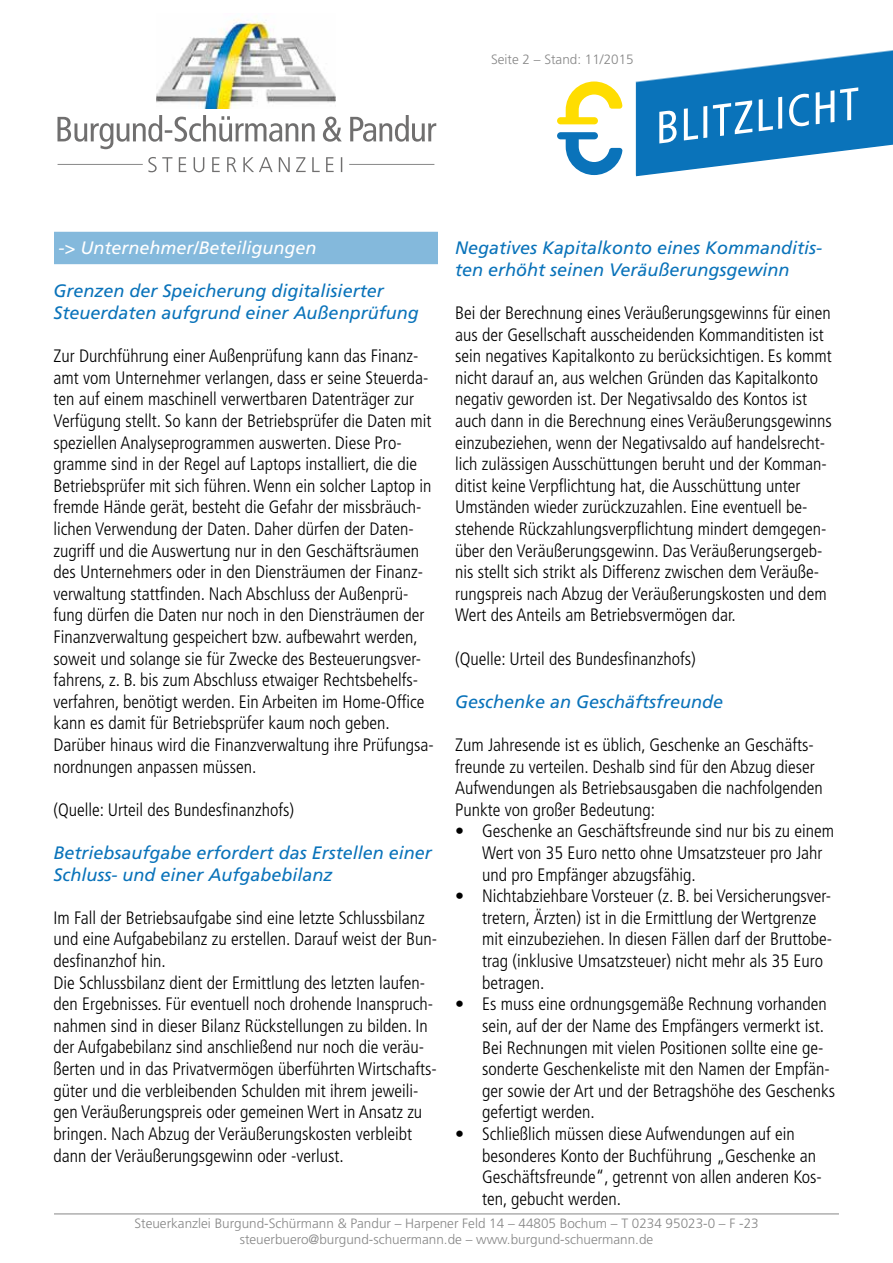
<style>
.page{position:relative;width:893px;height:1263px;background:#fff}
.page>*{position:absolute;margin:0;border:0;box-sizing:border-box;transform-origin:0 0}
.t1{font:condensed 45px "Frutiger";color:#fff}
.t2{font:300 condensed 18px/21.6px "Frutiger";color:#000}
.t3{font:italic 18px/21.6px "Frutiger";color:#0a73ba}
.t4{font:italic 18px "Frutiger";color:#fff}
.t5{font:300 13.5px/16.5px "Frutiger";color:#878787;text-align:center}
</style>
<div class="page">
<svg style="left:323px;top:117px;width:19px;height:25px"></svg>
<svg style="left:350px;top:115px;width:86px;height:27px"></svg>
<svg style="left:57px;top:115px;width:258px;height:34px"></svg>
<svg style="left:148px;top:157px;width:194px;height:15px"></svg>
<hr style="left:349px;top:164px;width:85px;height:1px;background:#878787">
<hr style="left:58px;top:164px;width:85px;height:1px;background:#878787">
<img style="left:157px;top:19px;width:178px;height:90px">
<hr style="left:54px;top:1213px;width:785px;height:1px;background:#878787">
<svg style="left:635px;top:50px;width:258px;height:127px"></svg>
<svg style="left:557px;top:81px;width:65px;height:43px"></svg>
<svg style="left:557px;top:132px;width:65px;height:43px"></svg>
<div style="left:54px;top:232px;width:384px;height:32px;background:#84b9dc"></div>
<p class="t5" style="left:491px;top:51px;width:144px">Seite 2 – Stand: 11/2015</p>
<h1 class="t1" style="left:651px;top:102px;width:206px;rotate:-7deg">BLITZLICHT</h1>
<p class="t4" style="left:59px;top:237px;width:259px">-&gt; Unternehmer/Beteiligungen</p>
<p class="t3" style="left:54px;top:280px;width:367px">Grenzen der Speicherung digitalisierter<br>Steuerdaten aufgrund einer Außenprüfung</p>
<p class="t2" style="left:54px;top:345px;width:382px">Zur Durchführung einer Außenprüfung kann das Finanz&shy;amt vom Unternehmer verlangen, dass er seine Steuerda&shy;ten auf einem maschinell verwertbaren Datenträger zur Verfügung stellt. So kann der Betriebsprüfer die Daten mit speziellen Analyseprogrammen auswerten. Diese Pro&shy;gramme sind in der Regel auf Laptops installiert, die die Betriebsprüfer mit sich führen. Wenn ein solcher Laptop in fremde Hände gerät, besteht die Gefahr der missbräuch&shy;lichen Verwendung der Daten. Daher dürfen der Daten&shy;zugriff und die Auswertung nur in den Geschäftsräumen des Unternehmers oder in den Diensträumen der Finanz&shy;verwaltung stattfinden. Nach Abschluss der Außenprü&shy;fung dürfen die Daten nur noch in den Diensträumen der Finanzverwaltung gespeichert bzw. aufbewahrt werden, soweit und solange sie für Zwecke des Besteuerungsver&shy;fahrens, z. B. bis zum Abschluss etwaiger Rechtsbehelfs&shy;verfahren, benötigt werden. Ein Arbeiten im Home-Office kann es damit für Betriebsprüfer kaum noch geben.<br>Darüber hinaus wird die Finanzverwaltung ihre Prüfungsa&shy;nordnungen anpassen müssen.</p>
<p class="t2" style="left:54px;top:799px;width:242px">(Quelle: Urteil des Bundesfinanzhofs)</p>
<p class="t3" style="left:54px;top:842px;width:380px">Betriebsaufgabe erfordert das Erstellen einer<br>Schluss- und einer Aufgabebilanz</p>
<p class="t2" style="left:54px;top:907px;width:385px">Im Fall der Betriebsaufgabe sind eine letzte Schlussbilanz und eine Aufgabebilanz zu erstellen. Darauf weist der Bun&shy;desfinanzhof hin.<br>Die Schlussbilanz dient der Ermittlung des letzten laufen&shy;den Ergebnisses. Für eventuell noch drohende Inanspruch&shy;nahmen sind in dieser Bilanz Rückstellungen zu bilden. In der Aufgabebilanz sind anschließend nur noch die veräu&shy;ßerten und in das Privatvermögen überführten Wirtschafts&shy;güter und die verbleibenden Schulden mit ihrem jeweili&shy;gen Veräußerungspreis oder gemeinen Wert in Ansatz zu bringen. Nach Abzug der Veräußerungskosten verbleibt dann der Veräußerungsgewinn oder -verlust.</p>
<p class="t3" style="left:455px;top:237px;width:369px">Negatives Kapitalkonto eines Kommanditis&shy;ten erhöht seinen Veräußerungsgewinn</p>
<p class="t2" style="left:455px;top:302px;width:378px">Bei der Berechnung eines Veräußerungsgewinns für einen aus der Gesellschaft ausscheidenden Kommanditisten ist sein negatives Kapitalkonto zu berücksichtigen. Es kommt nicht darauf an, aus welchen Gründen das Kapitalkonto negativ geworden ist. Der Negativsaldo des Kontos ist auch dann in die Berechnung eines Veräußerungsgewinns einzubeziehen, wenn der Negativsaldo auf handelsrecht&shy;lich zulässigen Ausschüttungen beruht und der Komman&shy;ditist keine Verpflichtung hat, die Ausschüttung unter Umständen wieder zurückzuzahlen. Eine eventuell be&shy;stehende Rückzahlungsverpflichtung mindert demgegen&shy;über den Veräußerungsgewinn. Das Veräußerungsergeb&shy;nis stellt sich strikt als Differenz zwischen dem Veräuße&shy;rungspreis nach Abzug der Veräußerungskosten und dem Wert des Anteils am Betriebsvermögen dar.</p>
<p class="t2" style="left:455px;top:648px;width:242px">(Quelle: Urteil des Bundesfinanzhofs)</p>
<p class="t3" style="left:455px;top:691px;width:270px">Geschenke an Geschäftsfreunde</p>
<p class="t2" style="left:455px;top:734px;width:369px">Zum Jahresende ist es üblich, Geschenke an Geschäfts&shy;freunde zu verteilen. Deshalb sind für den Abzug dieser Aufwendungen als Betriebsausgaben die nachfolgenden Punkte von großer Bedeutung:</p>
<p class="t2" style="left:482px;top:821px;width:353px;text-indent:-27px">• Geschenke an Geschäftsfreunde sind nur bis zu einem<br>Wert von 35 Euro netto ohne Umsatzsteuer pro Jahr und pro Empfänger abzugsfähig.</p>
<p class="t2" style="left:482px;top:885px;width:351px;text-indent:-27px">• Nichtabziehbare Vorsteuer (z. B. bei Versicherungsver&shy;tretern, Ärzten) ist in die Ermittlung der Wertgrenze mit einzubeziehen. In diesen Fällen darf der Bruttobe&shy;trag (inklusive Umsatzsteuer) nicht mehr als 35 Euro betragen.</p>
<p class="t2" style="left:482px;top:993px;width:355px;text-indent:-27px">• Es muss eine ordnungsgemäße Rechnung vorhanden sein, auf der der Name des Empfängers vermerkt ist.<br>Bei Rechnungen mit vielen Positionen sollte eine ge&shy;sonderte Geschenkeliste mit den Namen der Empfän&shy;ger sowie der Art und der Betragshöhe des Geschenks gefertigt werden.</p>
<p class="t2" style="left:482px;top:1123px;width:341px;text-indent:-27px">• Schließlich müssen diese Aufwendungen auf ein besonderes Konto der Buchführung „Geschenke an Geschäftsfreunde“, getrennt von allen anderen Kos&shy;ten, gebucht werden.</p>
<p class="t5" style="left:134px;top:1215px;width:626px">Steuerkanzlei Burgund-Schürmann &amp; Pandur – Harpener Feld 14 – 44805 Bochum – T 0234 95023-0 – F -23 steuerbuero@burgund-schuermann.de – www.burgund-schuermann.de</p>
</div>
